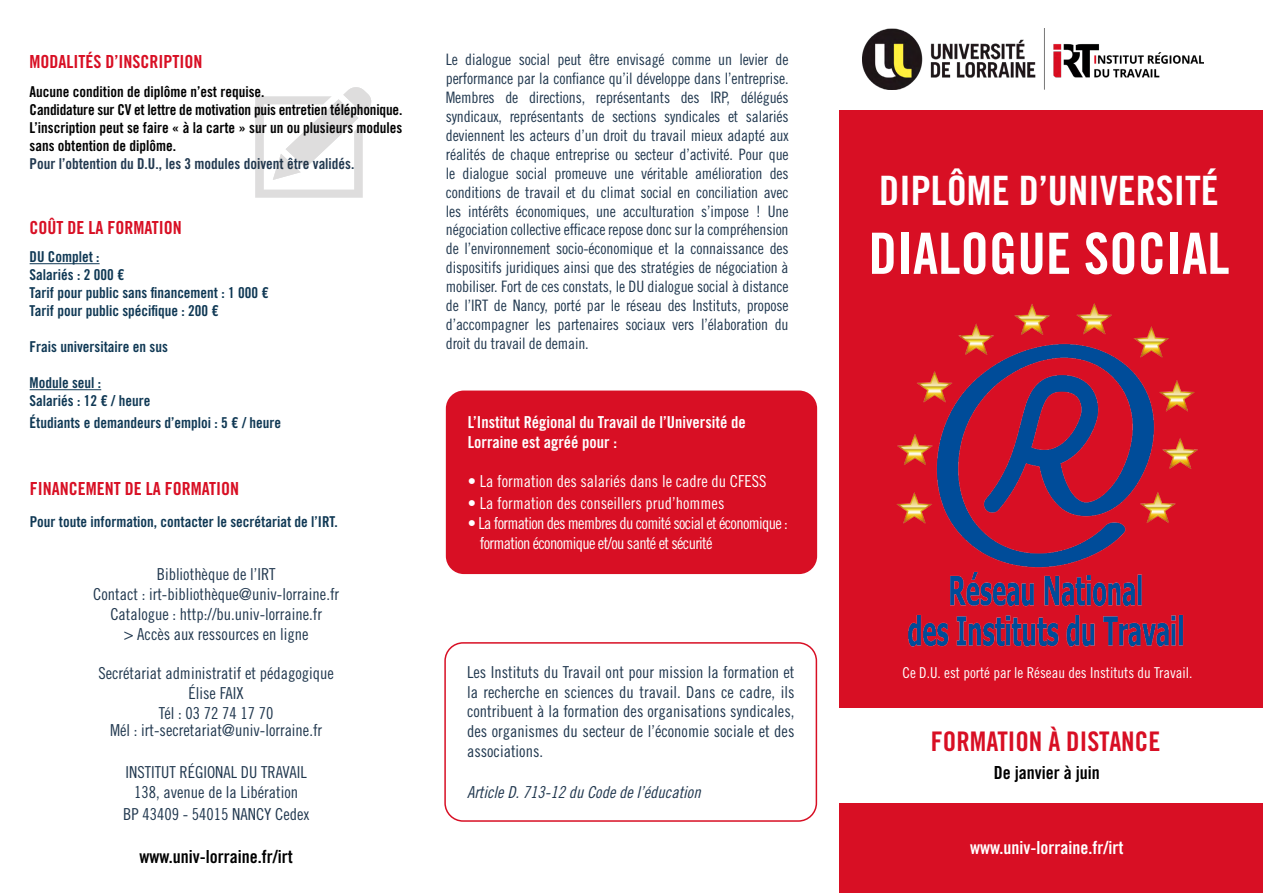
<style>
.page{position:relative;width:1263px;height:893px;background:#fff}
.page>*{position:absolute;margin:0;border:0;box-sizing:border-box;transform-origin:0 0}
.t1{font:57px "Trade Gothic LT Std Bd Cn 20";color:#fff}
.t2{font:40.5px "Trade Gothic LT Std Bd Cn 20";color:#fff}
.t3{font:27px "Trade Gothic LT Std Bd Cn 20";color:#d80f24}
.t4{font:18px "Trade Gothic LT Std Bd Cn 20";color:#d80f24}
.t5{font:18px "Trade Gothic LT Std Bd Cn 20";color:#000}
.t6{font:18px "Trade Gothic LT Std Bd Cn 20";color:#fff}
.t7{font:16.5px/19.8px "Trade Gothic LT Std Cn 18";color:#21384f;text-align:center}
.t8{font:16.5px/19.8px "Trade Gothic LT Std Cn 18";letter-spacing:-.04em;color:#fff}
.t9{font:16.5px "Trade Gothic LT Std Cn 18";color:#fff}
.t10{font:16.5px/19.8px "Trade Gothic LT Std Bd Cn 20";color:#fff}
.t11{font:16.5px "Trade Gothic LT Std Cn 18 Obl";color:#21384f}
.t12{font:15.75px/18.9px "Trade Gothic LT Std Cn 18";letter-spacing:-.01em;color:#21384f;text-align:justify}
.t13{font:15px/18px "Trade Gothic LT Std Bd Cn 20";color:#0f3854}
.t14{font:15px/18px "Trade Gothic LT Std Bd Cn 20";color:#000}
.t15{font:15px "Trade Gothic LT Std Bd Cn 20";color:#21384f}
.t16{font:15px "Trade Gothic LT Std Cn 18";color:#fff}
</style>
<div class="page">
<div style="left:446px;top:391px;width:371px;height:183px;background:#d80f24;border-radius:18px"></div>
<div style="left:444px;top:642px;width:373px;height:180px;border:2px solid #d80f24;border-radius:18px"></div>
<div style="left:839px;top:111px;width:424px;height:782px;background:#d80f24"></div>
<img style="left:862px;top:29px;width:341px;height:60px">
<div style="left:833px;top:709px;width:430px;height:94px;background:#fff"></div>
<img style="left:896px;top:303px;width:302px;height:344px">
<hr style="left:30px;top:263px;width:70px;height:1px;background:#0f3854">
<hr style="left:30px;top:389px;width:71px;height:1px;background:#0f3854">
<svg style="left:255px;top:87px;width:117px;height:111px"></svg>
<p class="t4" style="left:30px;top:51px;width:174px">MODALITÉS D’INSCRIPTION</p>
<p class="t14" style="left:30px;top:82px;width:374px">Aucune condition de diplôme n’est requise.<br>Candidature sur CV et lettre de motivation puis entretien téléphonique.<br>L’inscription peut se faire « à la carte » sur un ou plusieurs modules sans obtention de diplôme.</p>
<p class="t15" style="left:30px;top:154px;width:326px">Pour l’obtention du D.U., les 3 modules doivent être validés.</p>
<p class="t4" style="left:30px;top:216px;width:154px">COÛT DE LA FORMATION</p>
<p class="t13" style="left:30px;top:248px;width:241px">DU Complet :<br>Salariés : 2 000 €<br>Tarif pour public sans financement : 1 000 €<br>Tarif pour public spécifique : 200 €</p>
<p class="t13" style="left:30px;top:338px;width:140px">Frais universitaire en sus</p>
<p class="t13" style="left:30px;top:374px;width:122px">Module seul :<br>Salariés : 12 € / heure</p>
<p class="t13" style="left:30px;top:413px;width:253px">Étudiants e demandeurs d’emploi : 5 € / heure</p>
<p class="t4" style="left:30px;top:478px;width:211px">FINANCEMENT DE LA FORMATION</p>
<p class="t13" style="left:30px;top:513px;width:310px">Pour toute information, contacter le secrétariat de l’IRT.</p>
<p class="t7" style="left:93px;top:564px;width:247px">Bibliothèque de l’IRT<br>Contact : irt-bibliothèque@univ-lorraine.fr Catalogue : http://bu.univ-lorraine.fr<br>&gt; Accès aux ressources en ligne</p>
<p class="t7" style="left:98px;top:663px;width:237px">Secrétariat administratif et pédagogique<br>Élise FAIX<br>Tél : 03 72 74 17 70</p>
<p class="t7" style="left:110px;top:720px;width:214px">Mél : irt-secretariat@univ-lorraine.fr</p>
<p class="t7" style="left:125px;top:762px;width:183px">INSTITUT RÉGIONAL DU TRAVAIL<br>138, avenue de la Libération</p>
<p class="t7" style="left:123px;top:804px;width:187px">BP 43409 - 54015 NANCY Cedex</p>
<p class="t5" style="left:140px;top:845px;width:155px">www.univ-lorraine.fr/irt</p>
<p class="t12" style="left:446px;top:50px;width:344px">Le dialogue social peut être envisagé comme un levier de performance par la confiance qu’il développe dans l’entreprise.<br>Membres de directions, représentants des IRP, délégués syndicaux, représentants de sections syndicales et salariés deviennent les acteurs d’un droit du travail mieux adapté aux réalités de chaque entreprise ou secteur d’activité. Pour que le dialogue social promeuve une véritable amélioration des conditions de travail et du climat social en conciliation avec les intérêts économiques, une acculturation s’impose ! Une négociation collective efficace repose donc sur la compréhension de l’environnement socio-économique et la connaissance des dispositifs juridiques ainsi que des stratégies de négociation à mobiliser. Fort de ces constats, le DU dialogue social à distance de l’IRT de Nancy, porté par le réseau des Instituts, propose d’accompagner les partenaires sociaux vers l’élaboration du droit du travail de demain.</p>
<p class="t10" style="left:468px;top:412px;width:279px">L’Institut Régional du Travail de l’Université de<br>Lorraine est agréé pour :</p>
<p class="t9" style="left:468px;top:472px;width:300px">• La formation des salariés dans le cadre du CFESS</p>
<p class="t9" style="left:468px;top:493px;width:258px">• La formation des conseillers prud’hommes</p>
<p class="t8" style="left:480px;top:513px;width:310px;text-indent:-12px">• La formation des membres du comité social et économique : formation économique et/ou santé et sécurité</p>
<p class="t7" style="left:467px;top:662px;width:329px;text-align:justify">Les Instituts du Travail ont pour mission la formation et la recherche en sciences du travail. Dans ce cadre, ils contribuent à la formation des organisations syndicales, des organismes du secteur de l’économie sociale et des associations.</p>
<p class="t11" style="left:467px;top:783px;width:235px">Article D. 713-12 du Code de l’éducation</p>
<h2 class="t2" style="left:879px;top:166px;width:341px">DIPLÔME D’UNIVERSITÉ</h2>
<h1 class="t1" style="left:868px;top:219px;width:362px">DIALOGUE SOCIAL</h1>
<p class="t16" style="left:902px;top:664px;width:291px">Ce D.U. est porté par le Réseau des Instituts du Travail.</p>
<h3 class="t3" style="left:931px;top:725px;width:231px">FORMATION À DISTANCE</h3>
<p class="t5" style="left:994px;top:761px;width:107px">De janvier à juin</p>
<p class="t6" style="left:970px;top:836px;width:155px">www.univ-lorraine.fr/irt</p>
</div>
